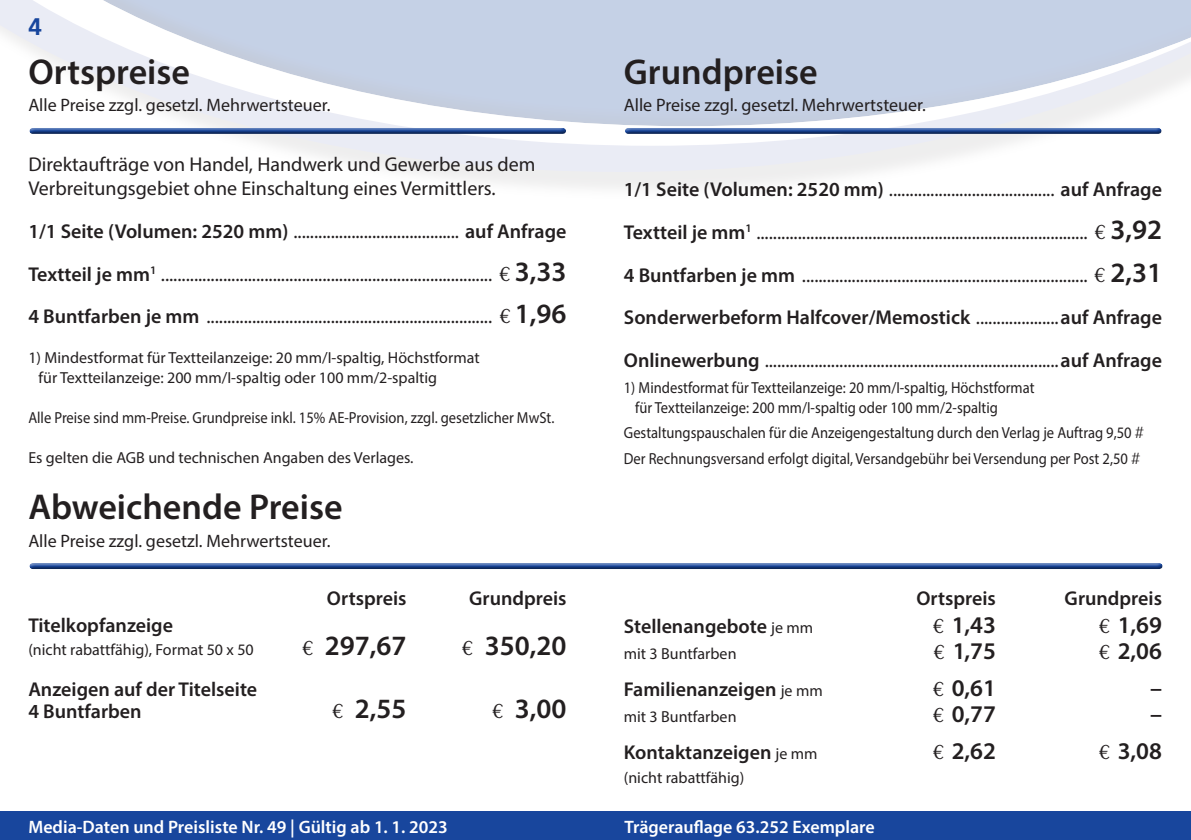
<style>
.page{position:relative;width:1191px;height:840px;background:#fff}
.page>*{position:absolute;margin:0;border:0;box-sizing:border-box;transform-origin:0 0}
.t1{font:600 36px "Myriad Pro";color:#231f20}
.t2{font:600 28px "Myriad Pro";color:#231f20}
.t3{font:600 24px "Myriad Pro";color:#231f20}
.t4{font:700 24px "Frutiger LT Pro";color:#18469d}
.t5{font:20px/42.6px "Myriad Pro";color:#231f20;text-align:justify}
.t6{font:600 20px/22px "Myriad Pro";color:#231f20}
.t7{font:18px "Myriad Pro";color:#231f20}
.t8{font:600 18px "Myriad Pro";color:#fff}
.t9{font:16px/20px "Myriad Pro";color:#231f20;scale:.91 1}
.t10{font:16px/20px "Myriad Pro";color:#231f20}
.s1{font-weight:600}
.s2{font-family:"Euro Sans Pro"}
.s3{font-weight:600;font-size:28px}
.s4{font-family:"Euro Sans Pro";font-weight:400;font-size:20px}
.s5{font-weight:400;font-size:16px}
</style>
<div class="page">
<div style="left:0;top:811px;width:1191px;height:28px;background:#18469d"></div>
<div style="left:0;top:0;width:1191px;height:200px;background:#231f20;opacity:.3"></div>
<svg style="left:0;top:146px;width:1191px;height:26px"></svg>
<svg style="left:0;top:127px;width:1191px;height:19px"></svg>
<div style="left:0;top:0;width:1191px;height:127px;background:#231f20;opacity:.3"></div>
<div style="left:27px;top:124px;width:540px;height:10px;background:#fff;opacity:.5"></div>
<div style="left:27px;top:127px;width:540px;height:7px;background:#231f20;opacity:.5"></div>
<div style="left:27px;top:561px;width:1136px;height:7px;background:#231f20;opacity:.5"></div>
<div style="left:622px;top:124px;width:540px;height:10px;background:#fff;opacity:.5"></div>
<div style="left:622px;top:127px;width:540px;height:7px;background:#231f20;opacity:.5"></div>
<p class="t4" style="left:28px;top:12px;width:15px">4</p>
<h1 class="t1" style="left:28px;top:49px;width:163px">Ortspreise</h1>
<p class="t7" style="left:28px;top:94px;width:303px">Alle Preise zzgl. gesetzl. Mehrwertsteuer.</p>
<p class="t5" style="left:28px;top:152px;width:509px;line-height:24px">Direktaufträge von Handel, Handwerk und Gewerbe aus dem<br>Verbreitungsgebiet ohne Einschaltung eines Vermittlers.</p>
<p class="t5" style="left:28px;top:209px;width:540px"><span class="s1">1/1 Seite (Volumen: 2520 mm)</span> ........................................ <span class="s1">auf Anfrage Textteil je mm</span><sup>1</sup> ................................................................................ <span class="s2">€</span> <span class="s3">3,33<br></span><span class="s1">4 Buntfarben je mm</span> ..................................................................... <span class="s2">€</span> <span class="s3">1,96</span></p>
<p class="t10" style="left:39px;top:347px;width:443px;text-indent:-10px">1) Mindestformat für Textteilanzeige: 20 mm/I-spaltig, Höchstformat für Textteilanzeige: 200 mm/I-spaltig oder 100 mm/2-spaltig</p>
<p class="t9" style="left:28px;top:407px;width:579px">Alle Preise sind mm-Preise. Grundpreise inkl. 15% AE-Provision, zzgl. gesetzlicher MwSt.</p>
<p class="t10" style="left:28px;top:447px;width:387px">Es gelten die AGB und technischen Angaben des Verlages.</p>
<h1 class="t1" style="left:28px;top:483px;width:316px">Abweichende Preise</h1>
<p class="t7" style="left:28px;top:529px;width:303px">Alle Preise zzgl. gesetzl. Mehrwertsteuer.</p>
<p class="t6" style="left:327px;top:586px;width:81px">Ortspreis</p>
<p class="t6" style="left:469px;top:586px;width:99px">Grundpreis</p>
<p class="t6" style="left:28px;top:614px;width:146px">Titelkopfanzeige</p>
<p class="t10" style="left:28px;top:638px;width:227px">(nicht rabattfähig), Format 50 x 50</p>
<h2 class="t2" style="left:303px;top:627px;width:105px"><span class="s4">€</span> 297,67</h2>
<h2 class="t2" style="left:462px;top:627px;width:105px"><span class="s4">€</span> 350,20</h2>
<p class="t6" style="left:28px;top:677px;width:230px">Anzeigen auf der Titelseite<br>4 Buntfarben</p>
<h2 class="t2" style="left:333px;top:690px;width:75px"><span class="s4">€</span> 2,55</h2>
<h2 class="t2" style="left:493px;top:690px;width:75px"><span class="s4">€</span> 3,00</h2>
<h1 class="t1" style="left:624px;top:49px;width:195px">Grundpreise</h1>
<p class="t7" style="left:624px;top:94px;width:303px">Alle Preise zzgl. gesetzl. Mehrwertsteuer.</p>
<p class="t5" style="left:624px;top:168px;width:540px"><span class="s1">1/1 Seite (Volumen: 2520 mm)</span> ........................................ <span class="s1">auf Anfrage Textteil je mm</span><sup>1</sup> ................................................................................ <span class="s2">€</span> <span class="s3">3,92<br></span><span class="s1">4 Buntfarben je mm</span> ..................................................................... <span class="s2">€</span> <span class="s3">2,31<br></span><span class="s1">Sonderwerbeform Halfcover/Memostick</span> ....................<span class="s1">auf Anfrage Onlinewerbung</span> .......................................................................<span class="s1">auf Anfrage</span></p>
<p class="t9" style="left:635px;top:377px;width:440px;text-indent:-11px">1) Mindestformat für Textteilanzeige: 20 mm/I-spaltig, Höchstformat für Textteilanzeige: 200 mm/I-spaltig oder 100 mm/2-spaltig</p>
<p class="t9" style="left:624px;top:420px;width:573px;line-height:25.6px">Gestaltungspauschalen für die Anzeigengestaltung durch den Verlag je Auftrag 9,50 <span class="s2">#<br></span>Der Rechnungsversand erfolgt digital, Versandgebühr bei Versendung per Post 2,50 <span class="s2">#</span></p>
<p class="t6" style="left:916px;top:586px;width:81px">Ortspreis</p>
<p class="t6" style="left:1064px;top:586px;width:99px">Grundpreis</p>
<p class="t6" style="left:624px;top:614px;width:191px">Stellenangebote <span class="s5">je mm</span></p>
<p class="t3" style="left:933px;top:609px;width:64px"><span class="s4">€</span> 1,43</p>
<p class="t3" style="left:1099px;top:609px;width:64px"><span class="s4">€</span> 1,69</p>
<p class="t10" style="left:624px;top:643px;width:114px">mit 3 Buntfarben</p>
<p class="t3" style="left:934px;top:635px;width:63px"><span class="s4">€</span> 1,75</p>
<p class="t3" style="left:1099px;top:635px;width:64px"><span class="s4">€</span> 2,06</p>
<p class="t6" style="left:624px;top:677px;width:200px">Familienanzeigen <span class="s5">je mm</span></p>
<p class="t3" style="left:933px;top:672px;width:64px"><span class="s4">€</span> 0,61</p>
<p class="t3" style="left:1150px;top:672px;width:13px">–</p>
<p class="t10" style="left:624px;top:705px;width:114px">mit 3 Buntfarben</p>
<p class="t3" style="left:933px;top:698px;width:64px"><span class="s4">€</span> 0,77</p>
<p class="t3" style="left:1150px;top:698px;width:13px">–</p>
<p class="t6" style="left:624px;top:740px;width:195px">Kontaktanzeigen <span class="s5">je mm</span></p>
<p class="t3" style="left:933px;top:734px;width:64px"><span class="s4">€</span> 2,62</p>
<p class="t3" style="left:1099px;top:734px;width:64px"><span class="s4">€</span> 3,08</p>
<p class="t10" style="left:624px;top:766px;width:122px">(nicht rabattfähig)</p>
<p class="t8" style="left:28px;top:814px;width:421px">Media-Daten und Preisliste Nr. 49 | Gültig ab 1. 1. 2023</p>
<p class="t8" style="left:624px;top:814px;width:252px">Trägerauflage 63.252 Exemplare</p>
</div>
